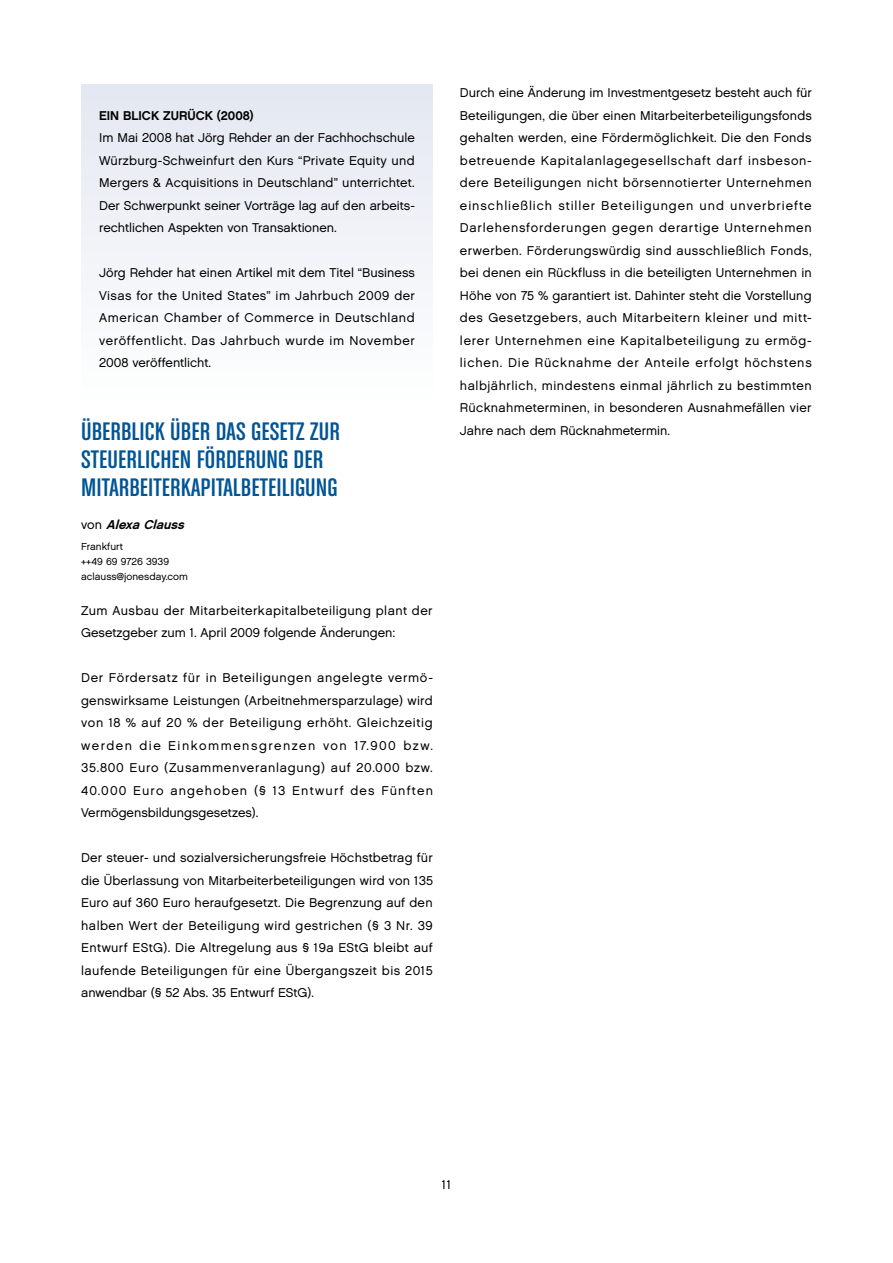
<style>
.page{position:relative;width:893px;height:1263px;background:#fff}
.page>*{position:absolute;margin:0;border:0;box-sizing:border-box;transform-origin:0 0}
.t1{font:27px/27.8px "Chalet Comprime Cologne Sixty";letter-spacing:.005em;color:#005596;scale:1.1 1}
.t2{font:12.75px/22.5px "Chalet London Nineteen Sixty";letter-spacing:.005em;color:#000;text-align:justify}
.t3{font:12.75px "Chalet New York Nineteen Sixty";color:#000}
.t4{font:italic 12.75px "Chalet New York Nineteen Sixty";color:#000}
.t5{font:10.2px/15px "Chalet London Nineteen Sixty";color:#000}
.s1{font-family:"Chalet London Nineteen Sixty";font-style:normal}
</style>
<div class="page">
<div style="left:81px;top:84px;width:352px;height:315px;background:linear-gradient(to right,#f1f3f8,#f1f3f8)"></div>
<p class="t3" style="left:99px;top:108px;width:156px">EIN BLICK ZURÜCK (2008)</p>
<p class="t2" style="left:99px;top:126px;width:317px">Im Mai 2008 hat Jörg Rehder an der Fachhochschule Würzburg-Schweinfurt den Kurs “Private Equity und Mergers &amp; Acquisitions in Deutschland” unterrichtet.<br>Der Schwerpunkt seiner Vorträge lag auf den arbeits&shy;rechtlichen Aspekten von Transaktionen.</p>
<p class="t2" style="left:99px;top:261px;width:317px">Jörg Rehder hat einen Artikel mit dem Titel “Business Visas for the United States” im Jahrbuch 2009 der American Chamber of Commerce in Deutschland veröffentlicht. Das Jahrbuch wurde im November 2008 veröffentlicht.</p>
<h1 class="t1" style="left:81px;top:417px;width:237px">ÜBERBLICK ÜBER DAS GESETZ ZUR<br>STEUERLICHEN FÖRDERUNG DER<br>MITARBEITERKAPITALBETEILIGUNG</h1>
<p class="t4" style="left:81px;top:516px;width:108px"><span class="s1">v o n</span> AlexaClauss</p>
<p class="t5" style="left:81px;top:539px;width:108px">Frankfurt<br>++49 69 9726 3939 aclauss@jonesday.com</p>
<p class="t2" style="left:81px;top:599px;width:353px">Zum Ausbau der Mitarbeiterkapitalbeteiligung plant der<br>Gesetzgeber zum 1. April 2009 folgende Änderungen:</p>
<p class="t2" style="left:81px;top:666px;width:353px">Der Fördersatz für in Beteiligungen angelegte vermö&shy;genswirksame Leistungen (Arbeitnehmersparzulage) wird von 18 % auf 20 % der Beteiligung erhöht. Gleichzeitig werden die Einkommensgrenzen von 17.900 bzw.<br>35.800 Euro (Zusammenveranlagung) auf 20.000 bzw.<br>40.000 Euro angehoben (§ 13 Entwurf des Fünften Vermögensbildungsgesetzes).</p>
<p class="t2" style="left:81px;top:846px;width:353px">Der steuer- und sozialversicherungsfreie Höchstbetrag für die Überlassung von Mitarbeiterbeteiligungen wird von 135<br>Euro auf 360 Euro heraufgesetzt. Die Begrenzung auf den halben Wert der Beteiligung wird gestrichen (§ 3 Nr. 39<br>Entwurf EStG). Die Altregelung aus § 19a EStG bleibt auf laufende Beteiligungen für eine Übergangszeit bis 2015 anwendbar (§ 52 Abs. 35 Entwurf EStG).</p>
<p class="t2" style="left:460px;top:81px;width:353px">Durch eine Änderung im Investmentgesetz besteht auch für Beteiligungen, die über einen Mitarbeiterbeteiligungsfonds gehalten werden, eine Fördermöglichkeit. Die den Fonds betreuende Kapitalanlagegesellschaft darf insbeson&shy;dere Beteiligungen nicht börsennotierter Unternehmen einschließlich stiller Beteiligungen und unverbriefte Darlehensforderungen gegen derartige Unternehmen erwerben. Förderungswürdig sind ausschließlich Fonds, bei denen ein Rückfluss in die beteiligten Unternehmen in Höhe von 75 % garantiert ist. Dahinter steht die Vorstellung des Gesetzgebers, auch Mitarbeitern kleiner und mitt&shy;lerer Unternehmen eine Kapitalbeteiligung zu ermög&shy;lichen. Die Rücknahme der Anteile erfolgt höchstens halbjährlich, mindestens einmal jährlich zu bestimmten Rücknahmeterminen, in besonderen Ausnahmefällen vier Jahre nach dem Rücknahmetermin.</p>
<p class="t2" style="left:442px;top:1173px;width:11px">11</p>
</div>
